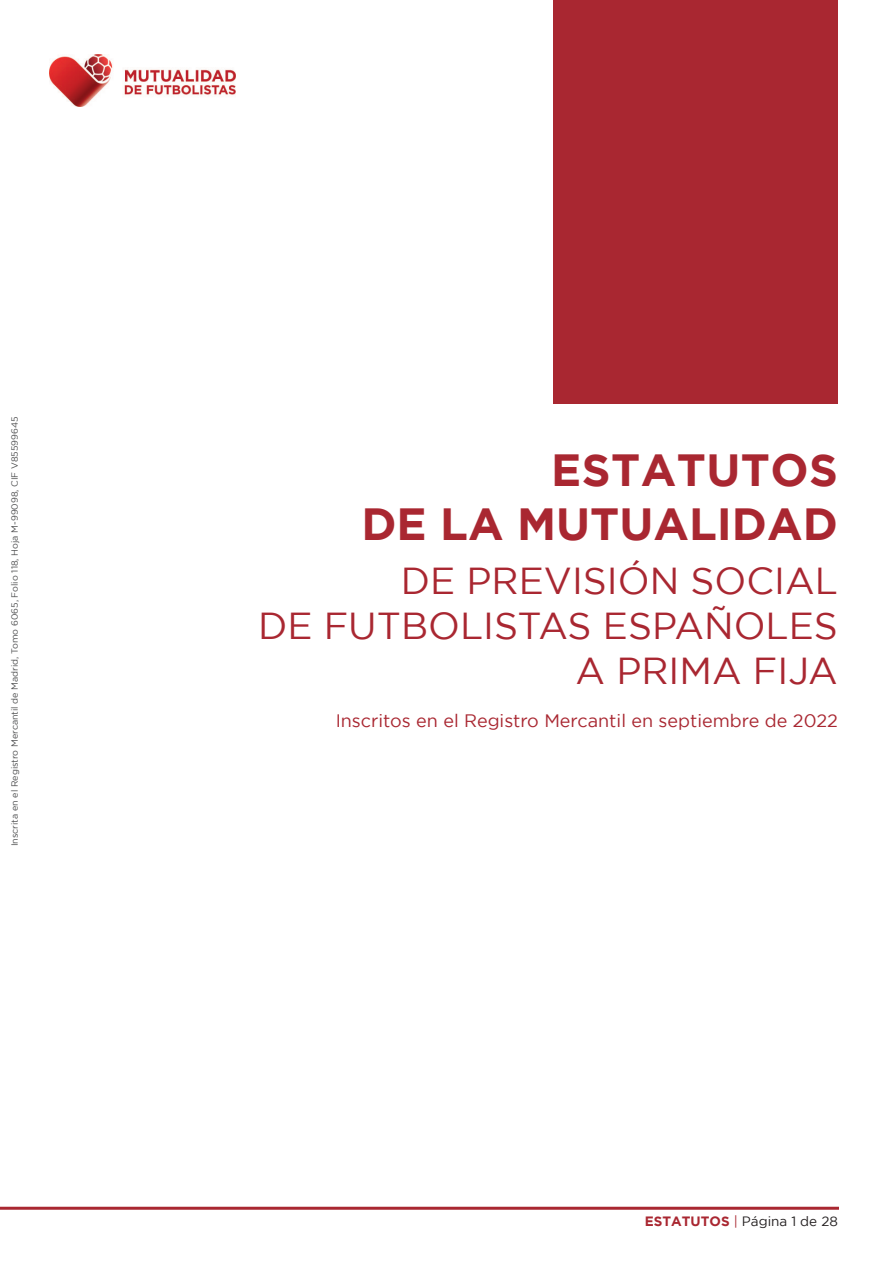
<style>
.page{position:relative;width:893px;height:1263px;background:#fff}
.page>*{position:absolute;margin:0;border:0;box-sizing:border-box;transform-origin:0 0}
.t1{font:700 45px/54px "Gotham";color:#a92731;text-align:right}
.t2{font:37.5px/45px "Gotham";color:#a92731;text-align:right}
.t3{font:18px "Gotham";color:#a92731}
.t4{font:13.5px "Gotham";color:#231f20}
.t5{font:9px "Gotham";color:#4b4c4d}
.s1{font-weight:700;color:#a92731}
.s2{color:#a92731}
</style>
<div class="page">
<div style="left:0;top:1207px;width:839px;height:3px;background:#a92731;border:2px solid #a92731"></div>
<img style="left:50px;top:54px;width:186px;height:52px">
<div style="left:554px;top:1px;width:284px;height:403px;background:#a92731"></div>
<p class="t5" style="left:10px;top:846px;width:431px;rotate:-90deg">Inscrita en el Registro Mercantil de Madrid, Tomo 6065, Folio 118, Hoja M-99098, CIF V85599645</p>
<h1 class="t1" style="left:361px;top:442px;width:478px">ESTATUTOS<br>DE LA MUTUALIDAD</h1>
<h2 class="t2" style="left:258px;top:557px;width:581px">DE PREVISIÓN SOCIAL<br>DE FUTBOLISTAS ESPAÑOLES<br>A PRIMA FIJA</h2>
<h3 class="t3" style="left:336px;top:711px;width:504px">Inscritos en el Registro Mercantil en septiembre de 2022</h3>
<h3 class="t4" style="left:645px;top:1214px;width:195px"><span class="s1">ESTATUTOS</span> <span class="s2">|</span> Página 1 de 28</h3>
</div>
